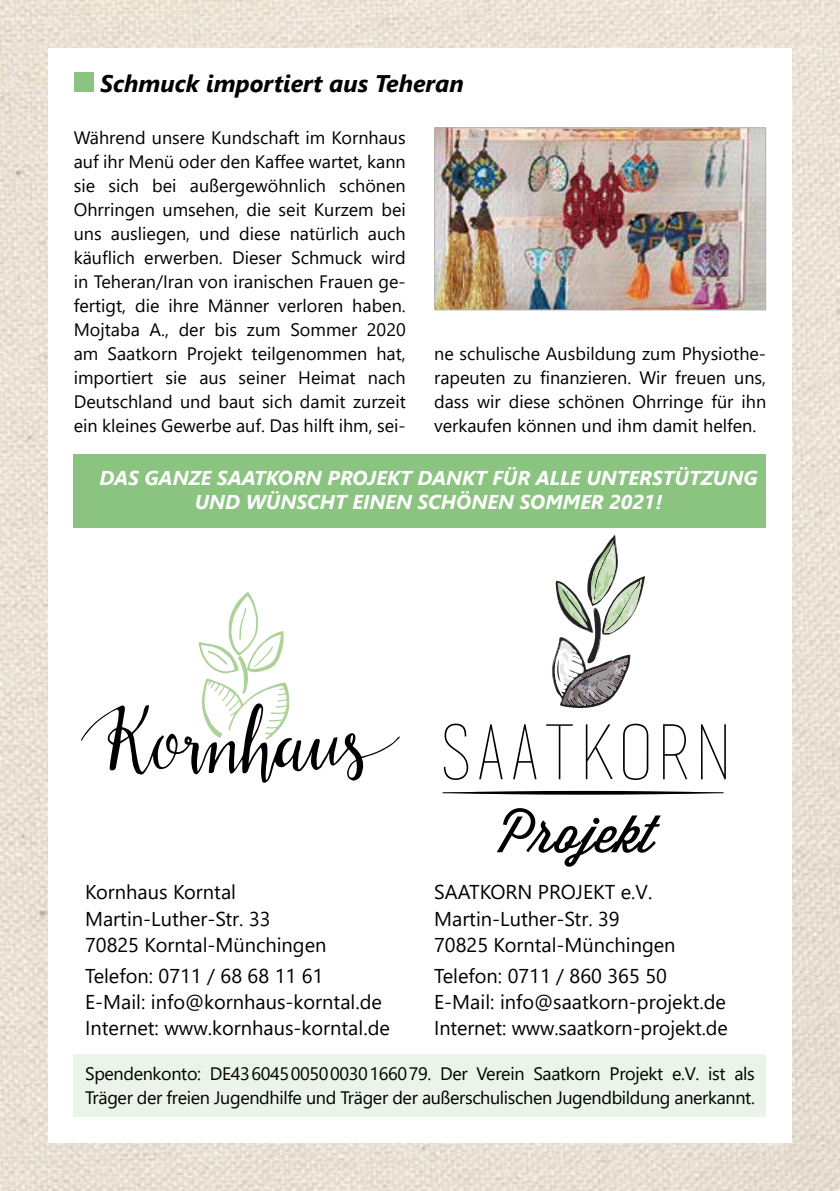
<style>
.page{position:relative;width:840px;height:1191px;background:#fff}
.page>*{position:absolute;margin:0;border:0;box-sizing:border-box;transform-origin:0 0}
.t1{font:italic 700 24px "Segoe UI";color:#000}
.t2{font:20px/26px "Segoe UI";color:#000}
.t3{font:italic 700 20px/24px "Segoe UI";color:#fff;text-align:center}
.t4{font:18px/24px "Segoe UI";letter-spacing:-.02em;color:#000;text-align:justify}
</style>
<div class="page">
<img style="left:0;top:0;width:839px;height:1191px">
<div style="left:48px;top:48px;width:743px;height:1094px;background:#fff"></div>
<svg style="left:81px;top:592px;width:319px;height:190px"></svg>
<div style="left:74px;top:1054px;width:691px;height:62px;background:#ebf4e8"></div>
<div style="left:74px;top:454px;width:691px;height:73px;background:#8bc481"></div>
<svg style="left:443px;top:723px;width:25px;height:57px"></svg>
<svg style="left:479px;top:724px;width:23px;height:55px"></svg>
<svg style="left:513px;top:724px;width:23px;height:55px"></svg>
<svg style="left:546px;top:724px;width:26px;height:55px"></svg>
<svg style="left:585px;top:724px;width:27px;height:55px"></svg>
<svg style="left:623px;top:723px;width:25px;height:57px"></svg>
<svg style="left:663px;top:724px;width:24px;height:55px"></svg>
<svg style="left:701px;top:724px;width:24px;height:55px"></svg>
<svg style="left:552px;top:535px;width:93px;height:173px"></svg>
<svg style="left:442px;top:791px;width:281px;height:75px"></svg>
<div style="left:74px;top:72px;width:20px;height:20px;background:#8bc481"></div>
<img style="left:436px;top:129px;width:327px;height:179px">
<div style="left:434px;top:127px;width:331px;height:183px;border:1px solid #b3b2b2"></div>
<h1 class="t1" style="left:100px;top:61px;width:365px">Schmuck importiert aus Teheran</h1>
<p class="t4" style="left:74px;top:124px;width:333px">Während unsere Kundschaft im Kornhaus auf ihr Menü oder den Kaffee wartet, kann sie sich bei außergewöhnlich schönen Ohrringen umsehen, die seit Kurzem bei uns ausliegen, und diese natürlich auch käuflich erwerben. Dieser Schmuck wird in Teheran/Iran von iranischen Frauen ge&shy;fertigt, die ihre Männer verloren haben.<br>Mojtaba A., der bis zum Sommer 2020 am Saatkorn Projekt teilgenommen hat, importiert sie aus seiner Heimat nach Deutschland und baut sich damit zurzeit ein kleines Gewerbe auf. Das hilft ihm, sei-</p>
<p class="t4" style="left:434px;top:340px;width:333px">ne schulische Ausbildung zum Physiothe&shy;rapeuten zu finanzieren. Wir freuen uns, dass wir diese schönen Ohrringe für ihn verkaufen können und ihm damit helfen.</p>
<p class="t3" style="left:99px;top:463px;width:659px">DAS GANZE SAATKORN PROJEKT DANKT FÜR ALLE UNTERSTÜTZUNG<br>UND WÜNSCHT EINEN SCHÖNEN SOMMER 2021!</p>
<p class="t2" style="left:85px;top:877px;width:243px">Kornhaus Korntal<br>Martin-Luther-Str. 33<br>70825 Korntal-Münchingen</p>
<p class="t2" style="left:85px;top:961px;width:306px">Telefon: 0711 / 68 68 11 61<br>E-Mail: info@kornhaus-korntal.de<br>Internet: www.kornhaus-korntal.de</p>
<p class="t2" style="left:434px;top:877px;width:243px">SAATKORN PROJEKT e.V.<br>Martin-Luther-Str. 39<br>70825 Korntal-Münchingen</p>
<p class="t2" style="left:434px;top:961px;width:295px">Telefon: 0711 / 860 365 50<br>E-Mail: info@saatkorn-projekt.de<br>Internet: www.saatkorn-projekt.de</p>
<p class="t4" style="left:85px;top:1060px;width:671px">Spendenkonto: DE43604500500030166079. Der Verein Saatkorn Projekt e.V. ist als<br>Träger der freien Jugendhilfe und Träger der außerschulischen Jugendbildung anerkannt.</p>
</div>
